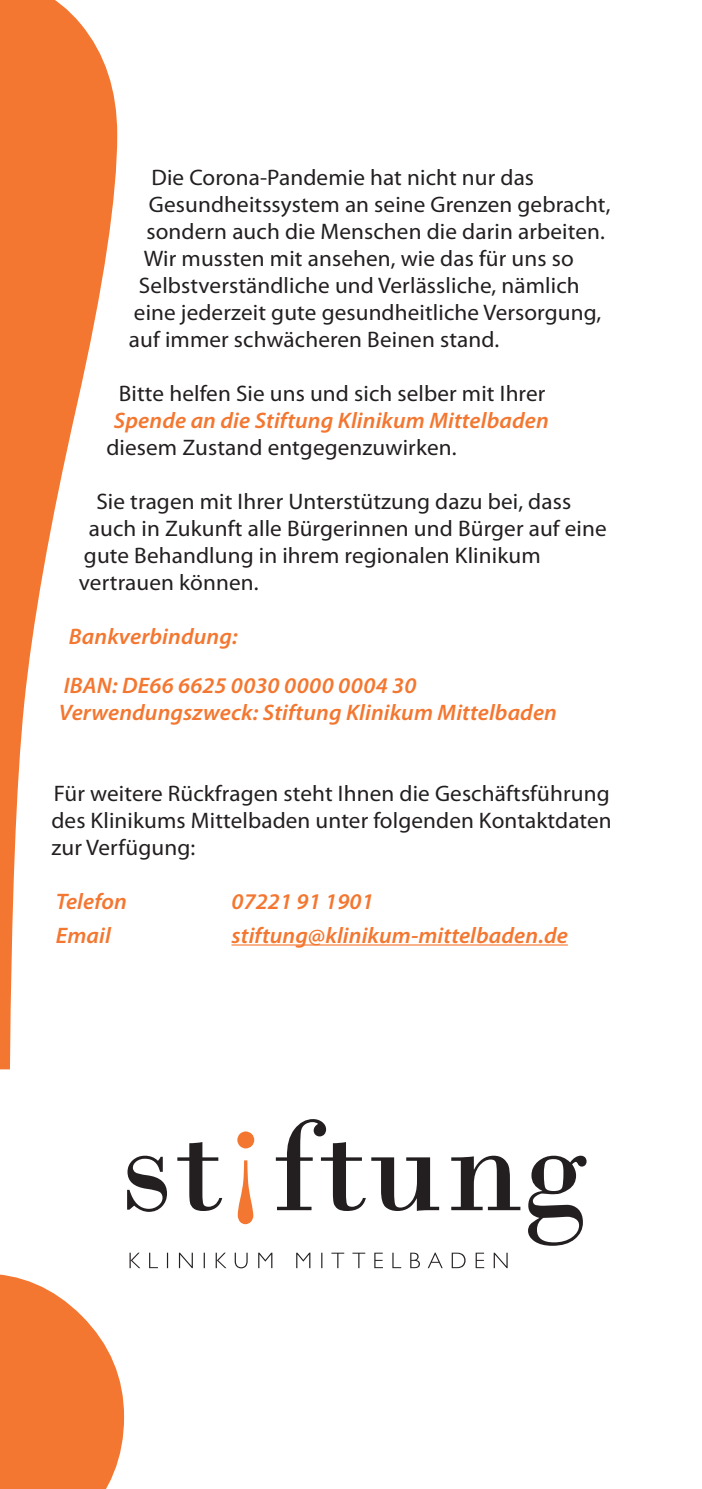
<style>
.page{position:relative;width:702px;height:1489px;background:#fff}
.page>*{position:absolute;margin:0;border:0;box-sizing:border-box;transform-origin:0 0}
.t1{font:137.5px "Bodoni";letter-spacing:.005em;color:#231f20}
.t2{font:22.5px/27px "Myriad Pro";letter-spacing:.005em;color:#231f20;text-align:justify}
.t3{font:italic 600 22.5px/48.2px "Myriad Pro";letter-spacing:.005em;color:#f37730}
</style>
<div class="page">
<hr style="left:231px;top:944px;width:337px;height:1px;background:#f37730">
<svg style="left:129px;top:1252px;width:378px;height:16px"></svg>
<svg style="left:0;top:0;width:124px;height:1488px"></svg>
<p class="t2" style="left:151px;top:164px;width:384px">Die Corona-Pandemie hat nicht nur das</p>
<p class="t2" style="left:149px;top:191px;width:463px">Gesundheitssystem an seine Grenzen gebracht,</p>
<p class="t2" style="left:146px;top:218px;width:460px">sondern auch die Menschen die darin arbeiten.</p>
<p class="t2" style="left:144px;top:245px;width:431px">Wir mussten mit ansehen, wie das für uns so</p>
<p class="t2" style="left:139px;top:272px;width:442px">Selbstverständliche und Verlässliche, nämlich</p>
<p class="t2" style="left:134px;top:299px;width:469px">eine jederzeit gute gesundheitliche Versorgung,</p>
<p class="t2" style="left:129px;top:326px;width:372px">auf immer schwächeren Beinen stand.</p>
<p class="t2" style="left:119px;top:380px;width:428px">Bitte helfen Sie uns und sich selber mit Ihrer</p>
<p class="t3" style="left:114px;top:397px;width:436px">Spende an die Stiftung Klinikum Mittelbaden</p>
<p class="t2" style="left:106px;top:434px;width:351px">diesem Zustand entgegenzuwirken.</p>
<p class="t2" style="left:96px;top:488px;width:476px">Sie tragen mit Ihrer Unterstützung dazu bei, dass</p>
<p class="t2" style="left:89px;top:515px;width:519px">auch in Zukunft alle Bürgerinnen und Bürger auf eine</p>
<p class="t2" style="left:84px;top:542px;width:458px">gute Behandlung in ihrem regionalen Klinikum</p>
<p class="t2" style="left:79px;top:569px;width:181px">vertrauen können.</p>
<p class="t3" style="left:64px;top:613px;width:354px">Bankverbindung:<br>IBAN: DE66 6625 0030 0000 0004 30</p>
<p class="t3" style="left:59px;top:688px;width:499px">Verwendungszweck: Stiftung Klinikum Mittelbaden</p>
<p class="t2" style="left:51px;top:780px;width:562px">Für weitere Rückfragen steht Ihnen die Geschäftsführung des Klinikums Mittelbaden unter folgenden Kontaktdaten zur Verfügung:</p>
<p class="t3" style="left:56px;top:877px;width:73px">Telefon</p>
<p class="t3" style="left:231px;top:877px;width:144px">07221 91 1901</p>
<p class="t3" style="left:56px;top:911px;width:57px">Email</p>
<p class="t3" style="left:231px;top:911px;width:338px">stiftung@klinikum-mittelbaden.de</p>
<h1 class="t1" style="left:121px;top:1083px;width:469px">st<sup>¡</sup>ftung</h1>
</div>
